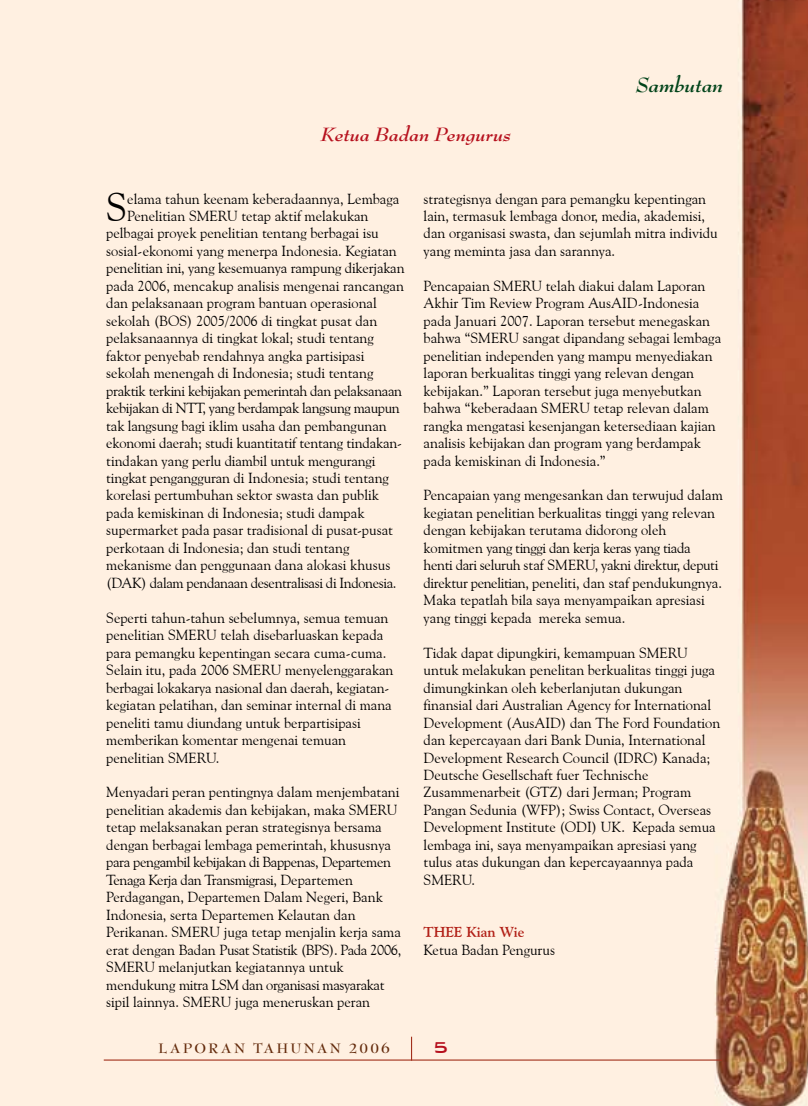
<style>
.page{position:relative;width:808px;height:1106px;background:#fff}
.page>*{position:absolute;margin:0;border:0;box-sizing:border-box;transform-origin:0 0}
.t1{font:39.45px "Goudy Old Style BT";color:#000}
.t2{font:italic 700 22.5px "Bernhard Modern Std";color:#004319}
.t3{font:italic 700 21px "Bernhard Modern Std";letter-spacing:.01em;color:#b6101d}
.t4{font:700 15px "Bernhard Modern Std";letter-spacing:.15em;color:#632a0b}
.t5{font:14.55px/17.4px "Goudy Old Style BT";color:#000}
.t6{font:14.55px "Goudy Old Style BT";letter-spacing:-.025em;color:#000}
.t7{font:700 14.55px "Goudy Old Style BT";color:#b11f16}
</style>
<div class="page">
<img style="left:0;top:0;width:808px;height:1106px">
<hr style="left:104px;top:1059px;width:618px;height:1px;background:#a2301c">
<svg style="left:411px;top:1036px;width:1px;height:23px"></svg>
<svg style="left:435px;top:1041px;width:12px;height:11px"></svg>
<h3 class="t3" style="left:320px;top:123px;width:191px">Ketua Badan Pengurus</h3>
<h2 class="t2" style="left:636px;top:72px;width:89px">Sambutan</h2>
<h1 class="t1" style="left:106px;top:183px;width:22px">S</h1>
<p class="t5" style="left:127px;top:189px;width:274px">elama tahun keenam keberadaannya, Lembaga</p>
<p class="t5" style="left:127px;top:207px;width:243px">Penelitian SMERU tetap aktif melakukan</p>
<p class="t5" style="left:106px;top:224px;width:274px">pelbagai proyek penelitian tentang berbagai isu</p>
<p class="t5" style="left:106px;top:242px;width:292px">sosial-ekonomi yang menerpa Indonesia. Kegiatan</p>
<p class="t5" style="left:106px;top:259px;width:300px">penelitian ini, yang kesemuanya rampung dikerjakan</p>
<p class="t5" style="left:106px;top:277px;width:299px">pada 2006, mencakup analisis mengenai rancangan</p>
<p class="t5" style="left:106px;top:294px;width:272px">dan pelaksanaan program bantuan operasional</p>
<p class="t5" style="left:106px;top:312px;width:272px">sekolah (BOS) 2005/2006 di tingkat pusat dan</p>
<p class="t5" style="left:106px;top:329px;width:269px">pelaksanaannya di tingkat lokal; studi tentang</p>
<p class="t5" style="left:106px;top:347px;width:260px">faktor penyebab rendahnya angka partisipasi</p>
<p class="t5" style="left:106px;top:364px;width:269px">sekolah menengah di Indonesia; studi tentang</p>
<p class="t6" style="left:106px;top:382px;width:297px">praktik terkini kebijakan pemerintah dan pelaksanaan</p>
<p class="t6" style="left:106px;top:399px;width:295px">kebijakan di NTT, yang berdampak langsung maupun</p>
<p class="t5" style="left:106px;top:416px;width:282px">tak langsung bagi iklim usaha dan pembangunan</p>
<p class="t5" style="left:106px;top:434px;width:297px">ekonomi daerah; studi kuantitatif tentang tindakan-</p>
<p class="t5" style="left:106px;top:451px;width:271px">tindakan yang perlu diambil untuk mengurangi</p>
<p class="t5" style="left:106px;top:469px;width:284px">tingkat pengangguran di Indonesia; studi tentang</p>
<p class="t5" style="left:106px;top:486px;width:274px">korelasi pertumbuhan sektor swasta dan publik</p>
<p class="t5" style="left:106px;top:504px;width:260px">pada kemiskinan di Indonesia; studi dampak</p>
<p class="t5" style="left:106px;top:521px;width:288px">supermarket pada pasar tradisional di pusat-pusat</p>
<p class="t5" style="left:106px;top:539px;width:245px">perkotaan di Indonesia; dan studi tentang</p>
<p class="t5" style="left:106px;top:556px;width:285px">mekanisme dan penggunaan dana alokasi khusus</p>
<p class="t6" style="left:106px;top:574px;width:292px">(DAK) dalam pendanaan desentralisasi di Indonesia.</p>
<p class="t5" style="left:106px;top:609px;width:289px">Seperti tahun-tahun sebelumnya, semua temuan penelitian SMERU telah disebarluaskan kepada para pemangku kepentingan secara cuma-cuma.<br>Selain itu, pada 2006 SMERU menyelenggarakan berbagai lokakarya nasional dan daerah, kegiatan&shy;kegiatan pelatihan, dan seminar internal di mana peneliti tamu diundang untuk berpartisipasi memberikan komentar mengenai temuan penelitian SMERU.</p>
<p class="t5" style="left:106px;top:783px;width:296px">Menyadari peran pentingnya dalam menjembatani penelitian akademis dan kebijakan, maka SMERU tetap melaksanakan peran strategisnya bersama dengan berbagai lembaga pemerintah, khususnya para pengambil kebijakan di Bappenas, Departemen Tenaga Kerja dan Transmigrasi, Departemen Perdagangan, Departemen Dalam Negeri, Bank Indonesia, serta Departemen Kelautan dan Perikanan. SMERU juga tetap menjalin kerja sama erat dengan Badan Pusat Statistik (BPS). Pada 2006, SMERU melanjutkan kegiatannya untuk mendukung mitra LSM dan organisasi masyarakat sipil lainnya. SMERU juga meneruskan peran</p>
<p class="t4" style="left:158px;top:1040px;width:233px">LAPORAN TAHUNAN 2006</p>
<p class="t5" style="left:424px;top:189px;width:296px">strategisnya dengan para pemangku kepentingan lain, termasuk lembaga donor, media, akademisi, dan organisasi swasta, dan sejumlah mitra individu yang meminta jasa dan sarannya.</p>
<p class="t5" style="left:424px;top:277px;width:299px">Pencapaian SMERU telah diakui dalam Laporan Akhir Tim Review Program AusAID-Indonesia pada Januari 2007. Laporan tersebut menegaskan bahwa “SMERU sangat dipandang sebagai lembaga penelitian independen yang mampu menyediakan laporan berkualitas tinggi yang relevan dengan kebijakan.” Laporan tersebut juga menyebutkan bahwa “keberadaan SMERU tetap relevan dalam rangka mengatasi kesenjangan ketersediaan kajian analisis kebijakan dan program yang berdampak pada kemiskinan di Indonesia.”</p>
<p class="t5" style="left:424px;top:486px;width:301px">Pencapaian yang mengesankan dan terwujud dalam kegiatan penelitian berkualitas tinggi yang relevan dengan kebijakan terutama didorong oleh komitmen yang tinggi dan kerja keras yang tiada henti dari seluruh staf SMERU, yakni direktur, deputi direktur penelitian, peneliti, dan staf pendukungnya.<br>Maka tepatlah bila saya menyampaikan apresiasi yang tinggi kepada mereka semua.</p>
<p class="t5" style="left:424px;top:643px;width:298px">Tidak dapat dipungkiri, kemampuan SMERU untuk melakukan penelitan berkualitas tinggi juga dimungkinkan oleh keberlanjutan dukungan finansial dari Australian Agency for International Development (AusAID) dan The Ford Foundation dan kepercayaan dari Bank Dunia, International Development Research Council (IDRC) Kanada; Deutsche Gesellschaft fuer Technische Zusammenarbeit (GTZ) dari Jerman; Program Pangan Sedunia (WFP); Swiss Contact, Overseas Development Institute (ODI) UK. Kepada semua lembaga ini, saya menyampaikan apresiasi yang tulus atas dukungan dan kepercayaannya pada SMERU.</p>
<p class="t7" style="left:424px;top:923px;width:102px">THEE Kian Wie</p>
<p class="t5" style="left:424px;top:940px;width:133px">Ketua Badan Pengurus</p>
</div>
